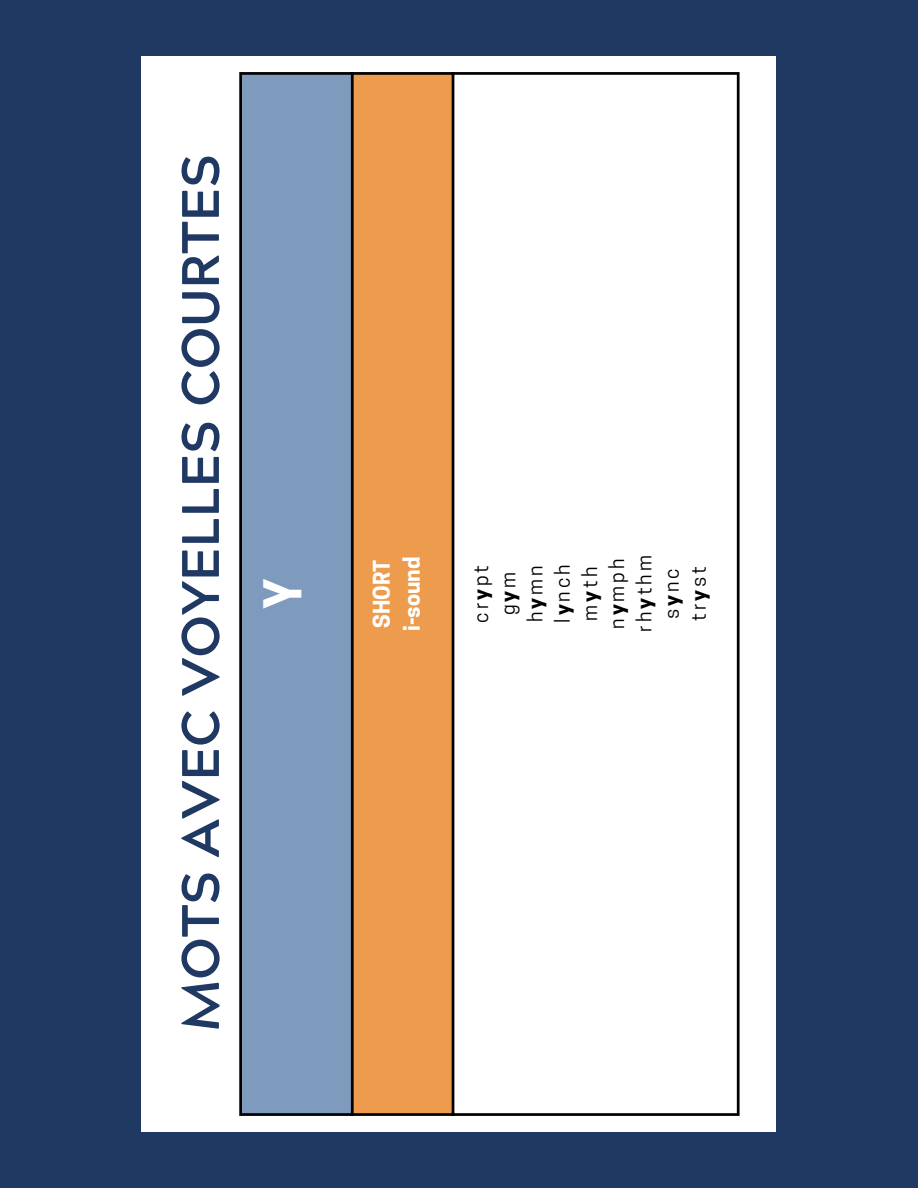
<style>
.page{position:relative;width:918px;height:1188px;background:#203963}
.page>*{position:absolute;margin:0;border:0;box-sizing:border-box;transform-origin:0 0}
.t1{font:700 52.65px "Acherus Grotesque";color:#203963}
.t2{font:700 48.9px "Cooper Hewitt";color:#fff}
.t3{font:700 21.6px/30px "Cooper Hewitt";color:#fff}
.t4{font:19.8px/27.3px "Cooper Hewitt";letter-spacing:.145em;color:#000;text-align:center}
.s1{font-weight:700}
</style>
<div class="page">
<div style="left:142px;top:56px;width:634px;height:1076px;background:#fff"></div>
<div style="left:240px;top:73px;width:113px;height:1042px;background:#7e9bbd"></div>
<div style="left:352px;top:73px;width:101px;height:1042px;background:#ed9c4e"></div>
<hr style="left:242px;top:1113px;width:495px;height:3px;background:#000">
<hr style="left:242px;top:72px;width:495px;height:3px;background:#000">
<hr style="left:239px;top:72px;width:3px;height:1044px;background:#000">
<hr style="left:351px;top:72px;width:3px;height:1044px;background:#000">
<hr style="left:452px;top:72px;width:2px;height:1044px;background:#000">
<hr style="left:737px;top:72px;width:3px;height:1044px;background:#000">
<h1 class="t1" style="left:179px;top:1032px;width:879px;rotate:-90deg">MOTS AVEC VOYELLES COURTES</h1>
<h2 class="t2" style="left:265px;top:609px;width:32px;rotate:-90deg">Y</h2>
<p class="t3" style="left:369px;top:631px;width:76px;rotate:-90deg">SHORT i-sound</p>
<p class="t4" style="left:470px;top:632px;width:78px;rotate:-90deg">cr<span class="s1">y</span>pt g<span class="s1">y</span>m h<span class="s1">y</span>mn l<span class="s1">y</span>nch m<span class="s1">y</span>th n<span class="s1">y</span>mph rh<span class="s1">y</span>thm s<span class="s1">y</span>nc tr<span class="s1">y</span>st</p>
</div>
